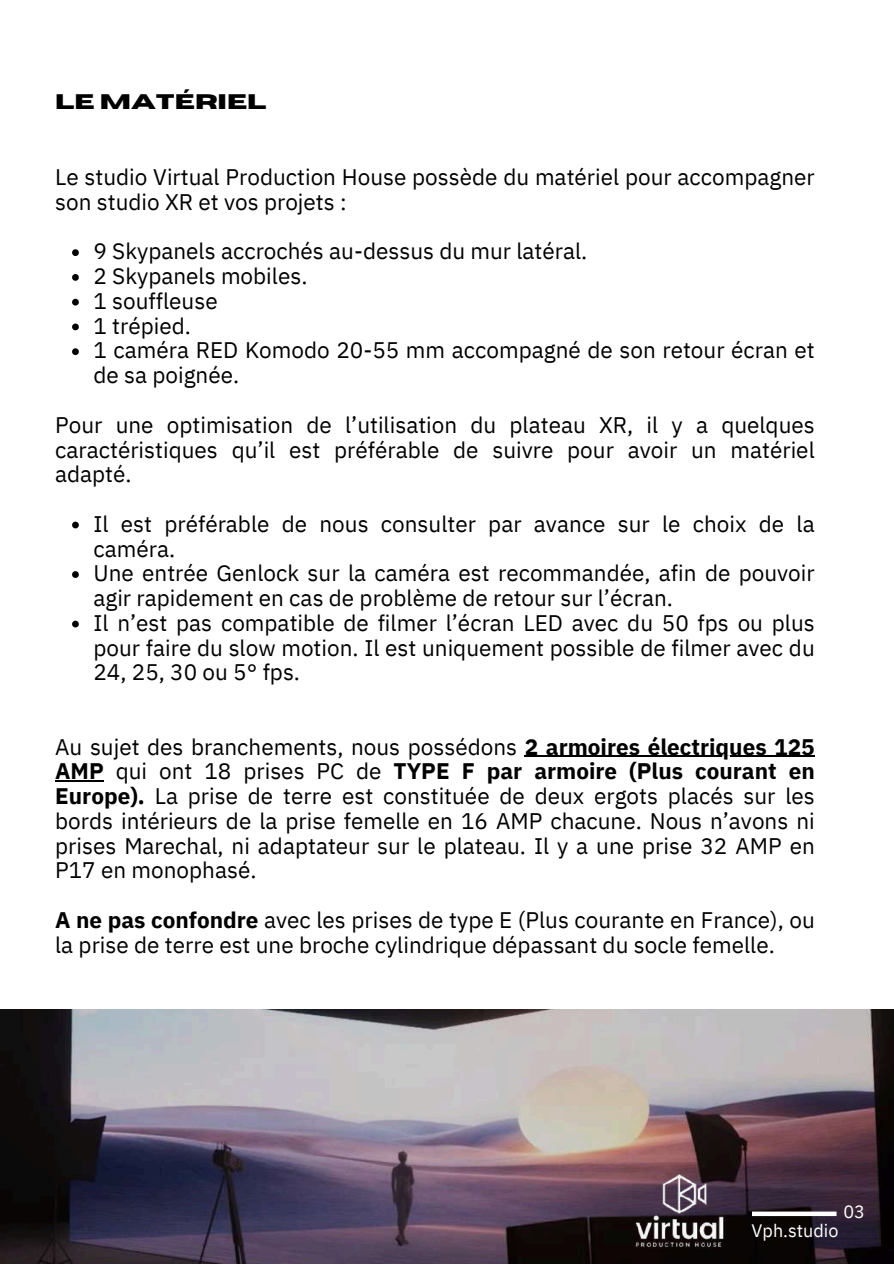
<style>
.page{position:relative;width:894px;height:1264px;background:#fff}
.page>*{position:absolute;margin:0;border:0;box-sizing:border-box;transform-origin:0 0}
.t1{font:22.5px/24.8px "IBM Plex Sans";color:#000}
.t2{font:700 21px "Horizon";color:#000}
.t3{font:18px "IBM Plex Sans";color:#fff}
.s1{font-weight:700}
</style>
<div class="page">
<svg style="left:72px;top:249px;width:7px;height:7px"></svg>
<svg style="left:72px;top:274px;width:7px;height:7px"></svg>
<svg style="left:72px;top:299px;width:7px;height:6px"></svg>
<svg style="left:72px;top:323px;width:7px;height:7px"></svg>
<svg style="left:72px;top:348px;width:7px;height:7px"></svg>
<svg style="left:72px;top:521px;width:7px;height:7px"></svg>
<svg style="left:72px;top:571px;width:7px;height:7px"></svg>
<svg style="left:72px;top:620px;width:7px;height:7px"></svg>
<hr style="left:524px;top:755px;width:290px;height:2px;background:#000">
<hr style="left:55px;top:780px;width:49px;height:1px;background:#000">
<img style="left:0;top:1009px;width:893px;height:254px">
<svg style="left:751px;top:1211px;width:85px;height:4px"></svg>
<img style="left:625px;top:1169px;width:105px;height:84px">
<p class="t2" style="left:55px;top:91px;width:213px">LE MATÉRIEL</p>
<p class="t1" style="left:55px;top:164px;width:760px">Le studio Virtual Production House possède du matériel pour accompagner son studio XR et vos projets :</p>
<p class="t1" style="left:93px;top:238px;width:722px">9 Skypanels accrochés au-dessus du mur latéral.<br>2 Skypanels mobiles.<br>1 souffleuse<br>1 trépied.<br>1 caméra RED Komodo 20-55 mm accompagné de son retour écran et de sa poignée.</p>
<p class="t1" style="left:55px;top:412px;width:760px;text-align:justify">Pour une optimisation de l’utilisation du plateau XR, il y a quelques caractéristiques qu’il est préférable de suivre pour avoir un matériel adapté.</p>
<p class="t1" style="left:93px;top:511px;width:722px">Il est préférable de nous consulter par avance sur le choix de la caméra.<br>Une entrée Genlock sur la caméra est recommandée, afin de pouvoir agir rapidement en cas de problème de retour sur l’écran.<br>Il n’est pas compatible de filmer l’écran LED avec du 50 fps ou plus pour faire du slow motion. Il est uniquement possible de filmer avec du 24, 25, 30 ou 5° fps.</p>
<p class="t1" style="left:55px;top:733px;width:760px;text-align:justify">Au sujet des branchements, nous possédons <span class="s1">2 armoires électriques 125<br>AMP</span> qui ont 18 prises PC de <span class="s1">TYPE F par armoire (Plus courant en Europe).</span> La prise de terre est constituée de deux ergots placés sur les bords intérieurs de la prise femelle en 16 AMP chacune. Nous n’avons ni prises Marechal, ni adaptateur sur le plateau. Il y a une prise 32 AMP en P17 en monophasé.</p>
<p class="t1" style="left:55px;top:907px;width:760px"><span class="s1">A ne pas confondre</span> avec les prises de type E (Plus courante en France), ou la prise de terre est une broche cylindrique dépassant du socle femelle.</p>
<p class="t3" style="left:843px;top:1199px;width:23px">03</p>
<p class="t3" style="left:751px;top:1218px;width:88px">Vph.studio</p>
</div>
